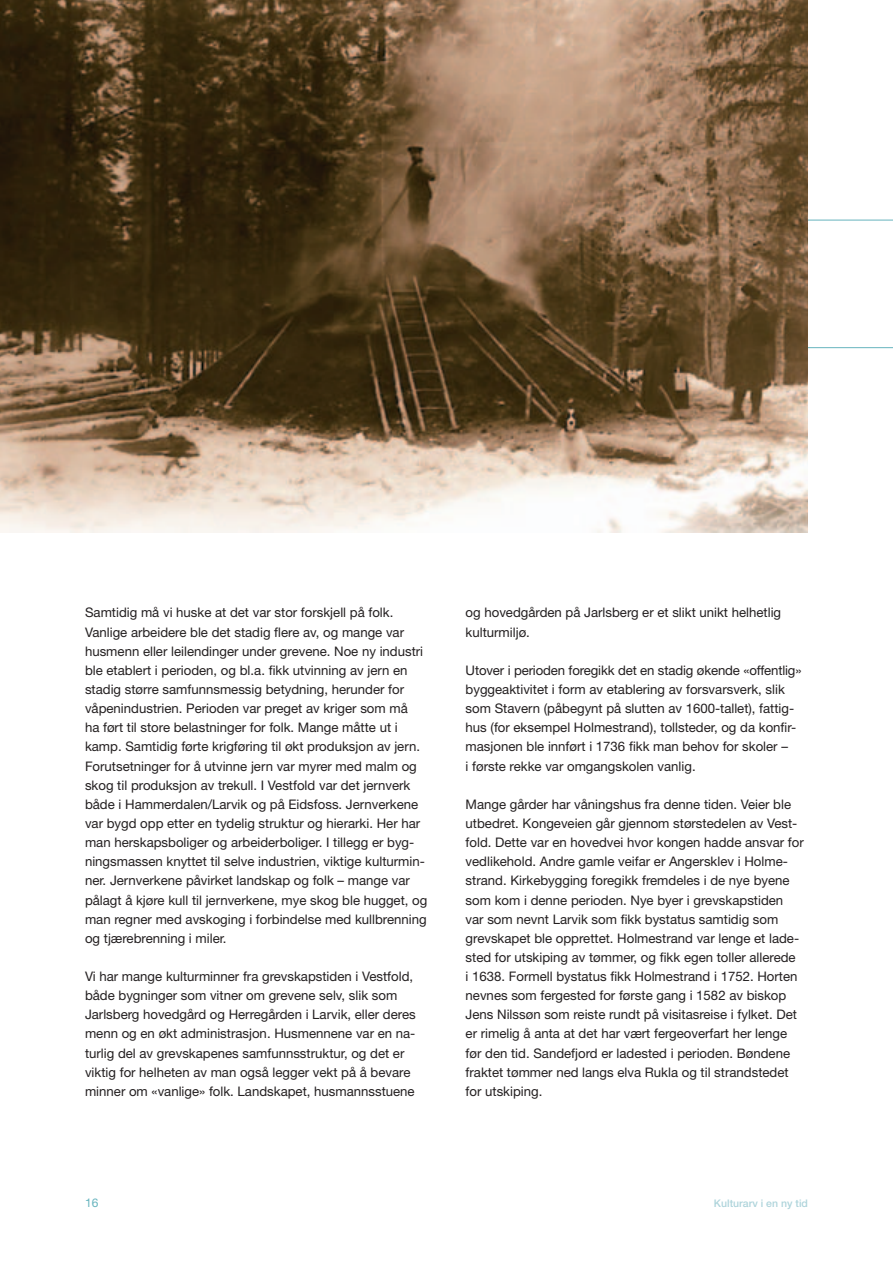
<style>
.page{position:relative;width:893px;height:1263px;background:#fff}
.page>*{position:absolute;margin:0;border:0;box-sizing:border-box;transform-origin:0 0}
.t1{font:13.2px/19.2px "Helvetica Neue";color:#231f20}
.t2{font:12px "Helvetica Neue";color:#67b4be}
.t3{font:500 10.5px "Helvetica Neue";color:#aed4db}
</style>
<div class="page">
<hr style="left:0;top:220px;width:893px;height:1px;background:#67b4be">
<hr style="left:0;top:347px;width:893px;height:1px;background:#67b4be">
<img style="left:0;top:0;width:808px;height:533px">
<p class="t1" style="left:85px;top:604px;width:344px">Samtidig må vi huske at det var stor forskjell på folk.<br>Vanlige arbeidere ble det stadig flere av, og mange var husmenn eller leilendinger under grevene. Noe ny industri ble etablert i perioden, og bl.a. fikk utvinning av jern en stadig større samfunnsmessig betydning, herunder for våpenindustrien. Perioden var preget av kriger som må<br>ha ført til store belastninger for folk. Mange måtte ut i kamp. Samtidig førte krigføring til økt produksjon av jern.<br>Forutsetninger for å utvinne jern var myrer med malm og skog til produksjon av trekull. I Vestfold var det jernverk både i Hammerdalen/Larvik og på Eidsfoss. Jernverkene var bygd opp etter en tydelig struktur og hierarki. Her har man herskapsboliger og arbeiderboliger. I tillegg er byg&shy;ningsmassen knyttet til selve industrien, viktige kulturmin&shy;ner. Jernverkene påvirket landskap og folk – mange var pålagt å kjøre kull til jernverkene, mye skog ble hugget, og man regner med avskoging i forbindelse med kullbrenning og tjærebrenning i miler.</p>
<p class="t1" style="left:85px;top:968px;width:332px">Vi har mange kulturminner fra grevskapstiden i Vestfold, både bygninger som vitner om grevene selv, slik som Jarlsberg hovedgård og Herregården i Larvik, eller deres menn og en økt administrasjon. Husmennene var en na&shy;turlig del av grevskapenes samfunnsstruktur, og det er viktig for helheten av man også legger vekt på å bevare minner om «vanlige» folk. Landskapet, husmannsstuene</p>
<p class="t1" style="left:466px;top:604px;width:317px">og hovedgården på Jarlsberg er et slikt unikt helhetlig kulturmiljø.</p>
<p class="t1" style="left:466px;top:662px;width:337px">Utover i perioden foregikk det en stadig økende «offentlig» byggeaktivitet i form av etablering av forsvarsverk, slik som Stavern (påbegynt på slutten av 1600-tallet), fattig&shy;hus (for eksempel Holmestrand), tollsteder, og da konfir&shy;masjonen ble innført i 1736 fikk man behov for skoler –<br>i første rekke var omgangskolen vanlig.</p>
<p class="t1" style="left:466px;top:796px;width:340px">Mange gårder har våningshus fra denne tiden. Veier ble utbedret. Kongeveien går gjennom størstedelen av Vest&shy;fold. Dette var en hovedvei hvor kongen hadde ansvar for vedlikehold. Andre gamle veifar er Angersklev i Holme&shy;strand. Kirkebygging foregikk fremdeles i de nye byene som kom i denne perioden. Nye byer i grevskapstiden var som nevnt Larvik som fikk bystatus samtidig som grevskapet ble opprettet. Holmestrand var lenge et lade&shy;sted for utskiping av tømmer, og fikk egen toller allerede<br>i 1638. Formell bystatus fikk Holmestrand i 1752. Horten nevnes som fergested for første gang i 1582 av biskop Jens Nilssøn som reiste rundt på visitasreise i fylket. Det er rimelig å anta at det har vært fergeoverfart her lenge før den tid. Sandefjord er ladested i perioden. Bøndene fraktet tømmer ned langs elva Rukla og til strandstedet for utskiping.</p>
<p class="t2" style="left:85px;top:1198px;width:15px">16</p>
<p class="t3" style="left:714px;top:1200px;width:95px">Kulturarv i en ny tid</p>
</div>
